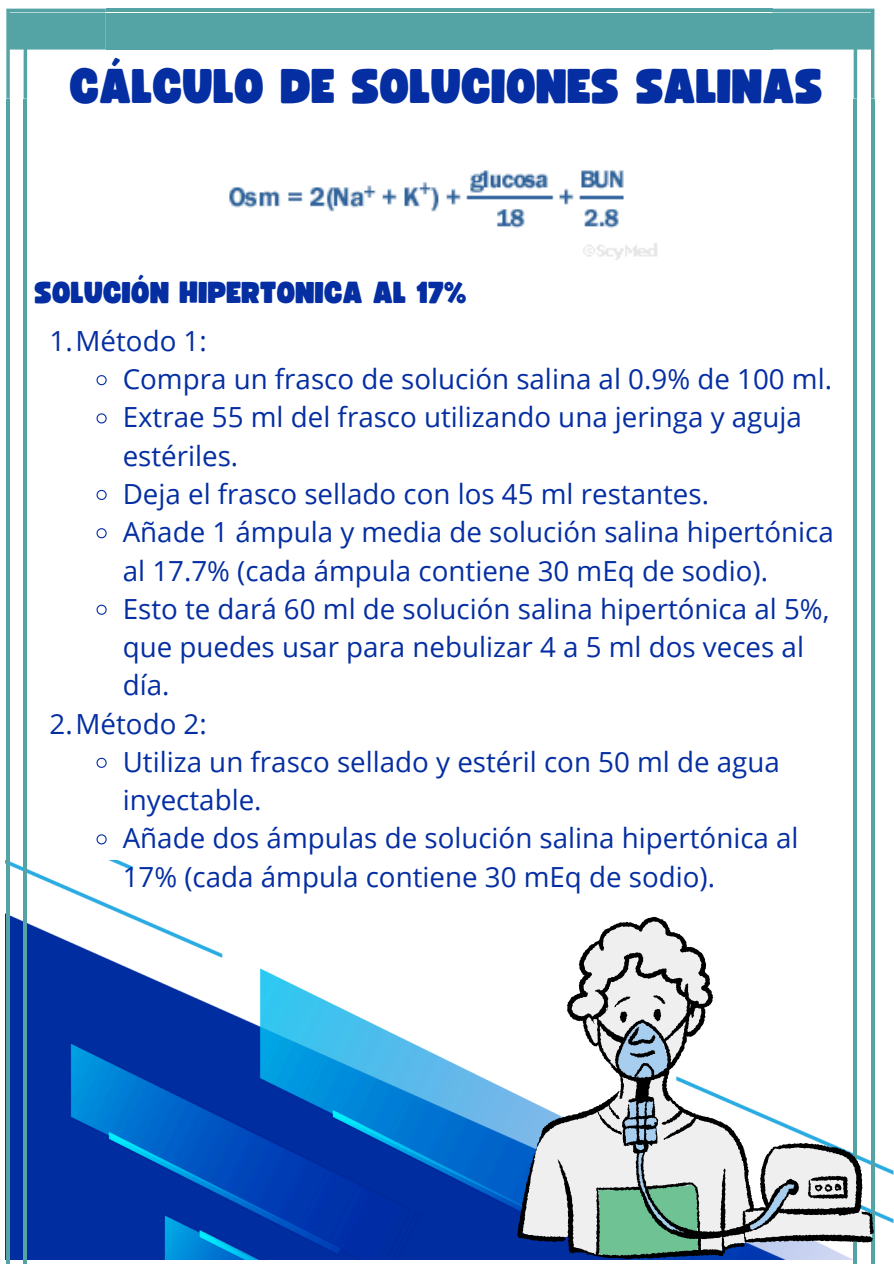
<style>
.page{position:relative;width:894px;height:1264px;background:#fff}
.page>*{position:absolute;margin:0;border:0;box-sizing:border-box;transform-origin:0 0}
.t1{font:48px "Funtastic";color:#042ea2}
.t2{font:30px "Funtastic";color:#042ea2}
.t3{font:27.75px/38.2px "Open Sans";color:#042ea2}
</style>
<div class="page">
<img style="left:5px;top:860px;width:888px;height:399px">
<svg style="left:6px;top:9px;width:100px;height:90px"></svg>
<hr style="left:24px;top:99px;width:3px;height:1164px;background:#54a4a6">
<hr style="left:6px;top:99px;width:4px;height:1164px;background:#54a4a6">
<svg style="left:870px;top:99px;width:4px;height:1164px;fill:#54a4a6"></svg>
<hr style="left:853px;top:99px;width:3px;height:1164px;background:#54a4a6">
<svg style="left:772px;top:9px;width:102px;height:90px"></svg>
<div style="left:106px;top:13px;width:666px;height:37px;background:#54a4a6"></div>
<hr style="left:106px;top:9px;width:666px;height:3px;background:#54a4a6">
<img style="left:229px;top:170px;width:428px;height:90px">
<svg style="left:517px;top:917px;width:356px;height:341px"></svg>
<svg style="left:96px;top:375px;width:11px;height:11px"></svg>
<svg style="left:96px;top:413px;width:11px;height:11px"></svg>
<svg style="left:96px;top:489px;width:11px;height:11px"></svg>
<svg style="left:96px;top:528px;width:11px;height:11px"></svg>
<svg style="left:96px;top:604px;width:11px;height:11px"></svg>
<svg style="left:96px;top:757px;width:11px;height:11px"></svg>
<svg style="left:96px;top:834px;width:11px;height:11px"></svg>
<p class="t1" style="left:70px;top:65px;width:754px">CÁLCULO DE SOLUCIONES SALINAS</p>
<h2 class="t2" style="left:35px;top:278px;width:433px">SOLUCIÓN HIPERTONICA AL 17%</h2>
<p class="t3" style="left:50px;top:321px;width:159px">1.Método 1:</p>
<p class="t3" style="left:123px;top:359px;width:710px">Compra un frasco de solución salina al 0.9% de 100 ml.</p>
<p class="t3" style="left:123px;top:397px;width:680px">Extrae 55 ml del frasco utilizando una jeringa y aguja estériles.</p>
<p class="t3" style="left:123px;top:474px;width:587px">Deja el frasco sellado con los 45 ml restantes.</p>
<p class="t3" style="left:123px;top:512px;width:712px">Añade 1 ámpula y media de solución salina hipertónica al 17.7% (cada ámpula contiene 30 mEq de sodio).</p>
<p class="t3" style="left:123px;top:589px;width:708px">Esto te dará 60 ml de solución salina hipertónica al 5%, que puedes usar para nebulizar 4 a 5 ml dos veces al día.</p>
<p class="t3" style="left:50px;top:703px;width:159px">2.Método 2:</p>
<p class="t3" style="left:123px;top:742px;width:658px">Utiliza un frasco sellado y estéril con 50 ml de agua inyectable.</p>
<p class="t3" style="left:123px;top:818px;width:677px">Añade dos ámpulas de solución salina hipertónica al<br>17% (cada ámpula contiene 30 mEq de sodio).</p>
</div>
